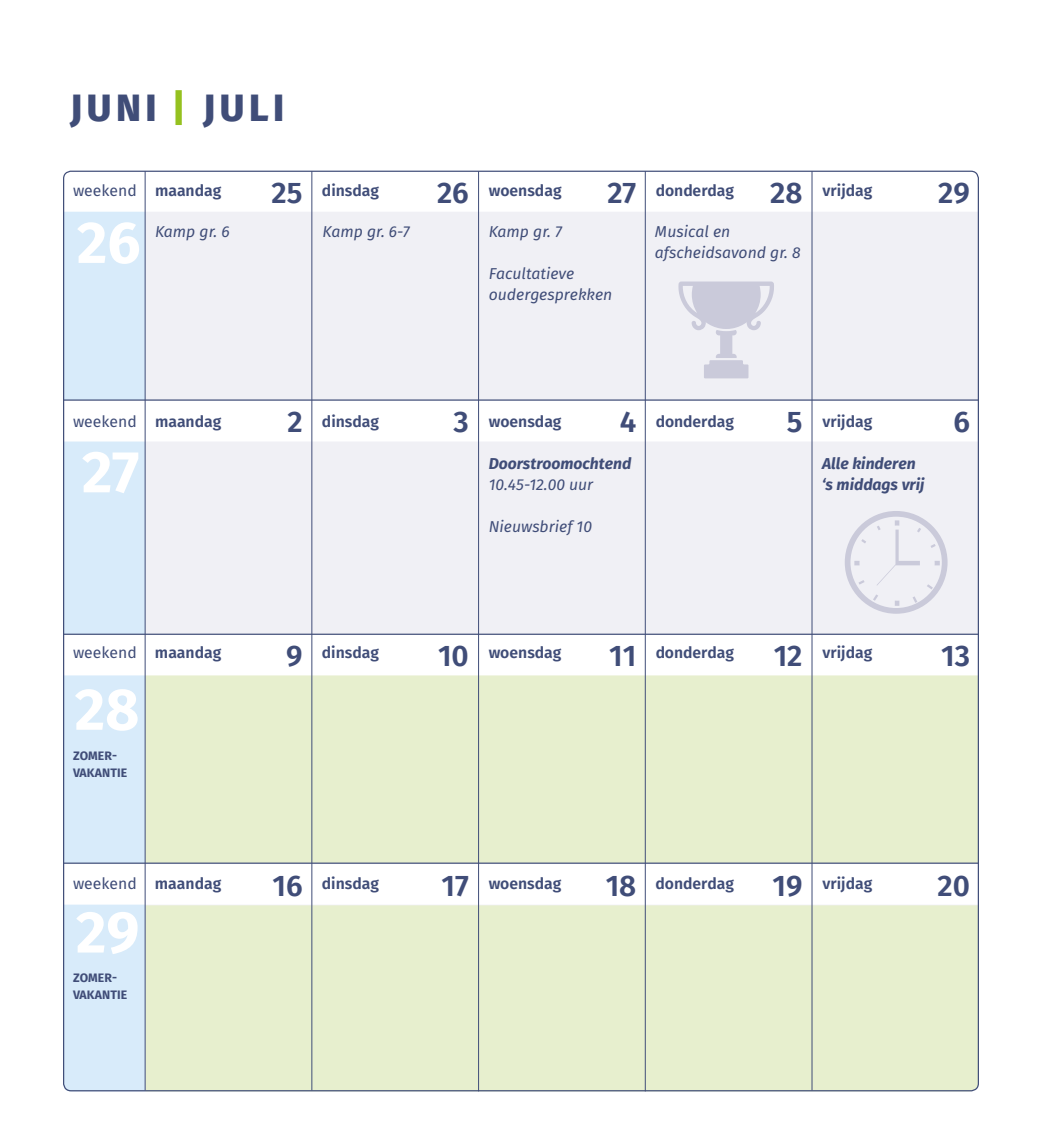
<style>
.page{position:relative;width:1042px;height:1141px;background:#fff}
.page>*{position:absolute;margin:0;border:0;box-sizing:border-box;transform-origin:0 0}
.t1{font:700 58.98px "Fira Sans";color:#fff}
.t2{font:800 37.98px "Fira Sans";letter-spacing:.12em;color:#404d78}
.t3{font:600 29.75px "Fira Sans";color:#404d78}
.t4{font:600 15.75px "Fira Sans";color:#404d78}
.t5{font:italic 15.75px/21px "Fira Sans";color:#404d78}
.t6{font:italic 700 15.75px/21px "Fira Sans";color:#404d78}
.t7{font:15.75px "Fira Sans";color:#404d78}
.t8{font:700 12.25px/17.5px "Fira Sans";letter-spacing:.01em;color:#404d78}
.s1{color:#95c11f}
.s2{font-size:29.75px}
</style>
<div class="page">
<div style="left:64px;top:171px;width:914px;height:920px;background:#f0f0f5;border-radius:7px"></div>
<div style="left:145px;top:676px;width:834px;height:187px;background:#e7efce"></div>
<div style="left:146px;top:905px;width:833px;height:186px;background:#e7efce"></div>
<div style="left:63px;top:212px;width:82px;height:879px;background:#d8ebfa"></div>
<div style="left:62px;top:170px;width:918px;height:42px;background:#fff;border:2px solid #fff"></div>
<div style="left:62px;top:400px;width:918px;height:41px;background:#fff"></div>
<div style="left:62px;top:634px;width:918px;height:41px;background:#fff"></div>
<div style="left:62px;top:863px;width:918px;height:42px;background:#fff"></div>
<hr style="left:478px;top:171px;width:1px;height:920px;background:#404d78">
<hr style="left:645px;top:171px;width:1px;height:920px;background:#404d78">
<hr style="left:811px;top:171px;width:1px;height:919px;background:#404d78">
<hr style="left:63px;top:634px;width:916px;height:1px;background:#404d78">
<hr style="left:145px;top:171px;width:1px;height:919px;background:#404d78">
<hr style="left:311px;top:171px;width:1px;height:919px;background:#404d78">
<hr style="left:63px;top:399px;width:916px;height:2px;background:#404d78">
<hr style="left:63px;top:863px;width:916px;height:1px;background:#404d78">
<svg style="left:845px;top:511px;width:102px;height:103px"></svg>
<svg style="left:678px;top:282px;width:96px;height:96px"></svg>
<h2 class="t2" style="left:70px;top:81px;width:216px">JUNI <span class="s1">|</span> JULI</h2>
<p class="t7" style="left:73px;top:179px;width:65px">weekend</p>
<h1 class="t1" style="left:77px;top:201px;width:65px">26</h1>
<h3 class="t3" style="left:272px;top:171px;width:32px">25</h3>
<h3 class="t3" style="left:437px;top:171px;width:33px">26</h3>
<h3 class="t3" style="left:607px;top:171px;width:30px">27</h3>
<h3 class="t3" style="left:770px;top:171px;width:34px">28</h3>
<h3 class="t3" style="left:938px;top:171px;width:33px">29</h3>
<p class="t4" style="left:155px;top:179px;width:68px">maandag</p>
<p class="t4" style="left:322px;top:179px;width:59px">dinsdag</p>
<p class="t4" style="left:489px;top:179px;width:74px">woensdag</p>
<p class="t4" style="left:656px;top:179px;width:80px">donderdag</p>
<p class="t4" style="left:822px;top:179px;width:51px">vrijdag</p>
<p class="t5" style="left:322px;top:221px;width:89px">Kamp gr. 6-7</p>
<p class="t5" style="left:655px;top:221px;width:147px">Musical en afscheidsavond gr. 8</p>
<p class="t5" style="left:155px;top:221px;width:76px">Kamp gr. 6</p>
<p class="t5" style="left:489px;top:221px;width:75px">Kamp gr. 7</p>
<p class="t5" style="left:489px;top:263px;width:125px">Facultatieve oudergesprekken</p>
<p class="t7" style="left:73px;top:410px;width:65px">weekend</p>
<h1 class="t1" style="left:82px;top:430px;width:59px">27</h1>
<h3 class="t3" style="left:287px;top:401px;width:17px">2</h3>
<h3 class="t3" style="left:453px;top:401px;width:17px">3</h3>
<h3 class="t3" style="left:620px;top:401px;width:18px">4</h3>
<h3 class="t3" style="left:787px;top:401px;width:17px">5</h3>
<h3 class="t3" style="left:953px;top:401px;width:18px">6</h3>
<p class="t4" style="left:155px;top:410px;width:68px">maandag</p>
<p class="t4" style="left:322px;top:410px;width:59px">dinsdag</p>
<p class="t4" style="left:489px;top:410px;width:74px">woensdag</p>
<p class="t4" style="left:656px;top:410px;width:80px">donderdag</p>
<p class="t4" style="left:822px;top:410px;width:51px">vrijdag</p>
<p class="t6" style="left:489px;top:453px;width:144px">Doorstroomochtend</p>
<p class="t5" style="left:489px;top:474px;width:106px">10.45-12.00 uur</p>
<p class="t5" style="left:489px;top:516px;width:105px">Nieuwsbrief 10</p>
<p class="t6" style="left:822px;top:453px;width:104px">Alle kinderen ‘s middags vrij</p>
<p class="t7" style="left:73px;top:641px;width:65px">weekend</p>
<h1 class="t1" style="left:75px;top:668px;width:66px">28</h1>
<p class="t8" style="left:73px;top:747px;width:56px">ZOMER-<br>VAKANTIE</p>
<p class="t4" style="left:155px;top:641px;width:68px">maandag</p>
<p class="t4" style="left:322px;top:641px;width:59px">dinsdag</p>
<p class="t4" style="left:489px;top:641px;width:74px">woensdag</p>
<p class="t4" style="left:656px;top:641px;width:80px">donderdag</p>
<p class="t4" style="left:822px;top:641px;width:51px">vrijdag</p>
<h3 class="t3" style="left:286px;top:635px;width:18px">9</h3>
<h3 class="t3" style="left:438px;top:635px;width:32px">10</h3>
<h3 class="t3" style="left:609px;top:635px;width:29px">11</h3>
<h3 class="t3" style="left:774px;top:635px;width:30px">12</h3>
<h3 class="t3" style="left:941px;top:635px;width:30px">13</h3>
<p class="t7" style="left:73px;top:872px;width:65px">weekend</p>
<h1 class="t1" style="left:76px;top:891px;width:65px">29</h1>
<p class="t8" style="left:73px;top:969px;width:56px">ZOMER-<br>VAKANTIE</p>
<p class="t4" style="left:155px;top:872px;width:68px">maandag</p>
<p class="t4" style="left:272px;top:872px;width:108px"><span class="s2">16</span> dinsdag</p>
<p class="t4" style="left:441px;top:872px;width:121px"><span class="s2">17</span> woensdag</p>
<p class="t4" style="left:606px;top:872px;width:130px"><span class="s2">18</span> donderdag</p>
<p class="t4" style="left:772px;top:872px;width:101px"><span class="s2">19</span> vrijdag</p>
<h3 class="t3" style="left:937px;top:864px;width:34px">20</h3>
</div>
